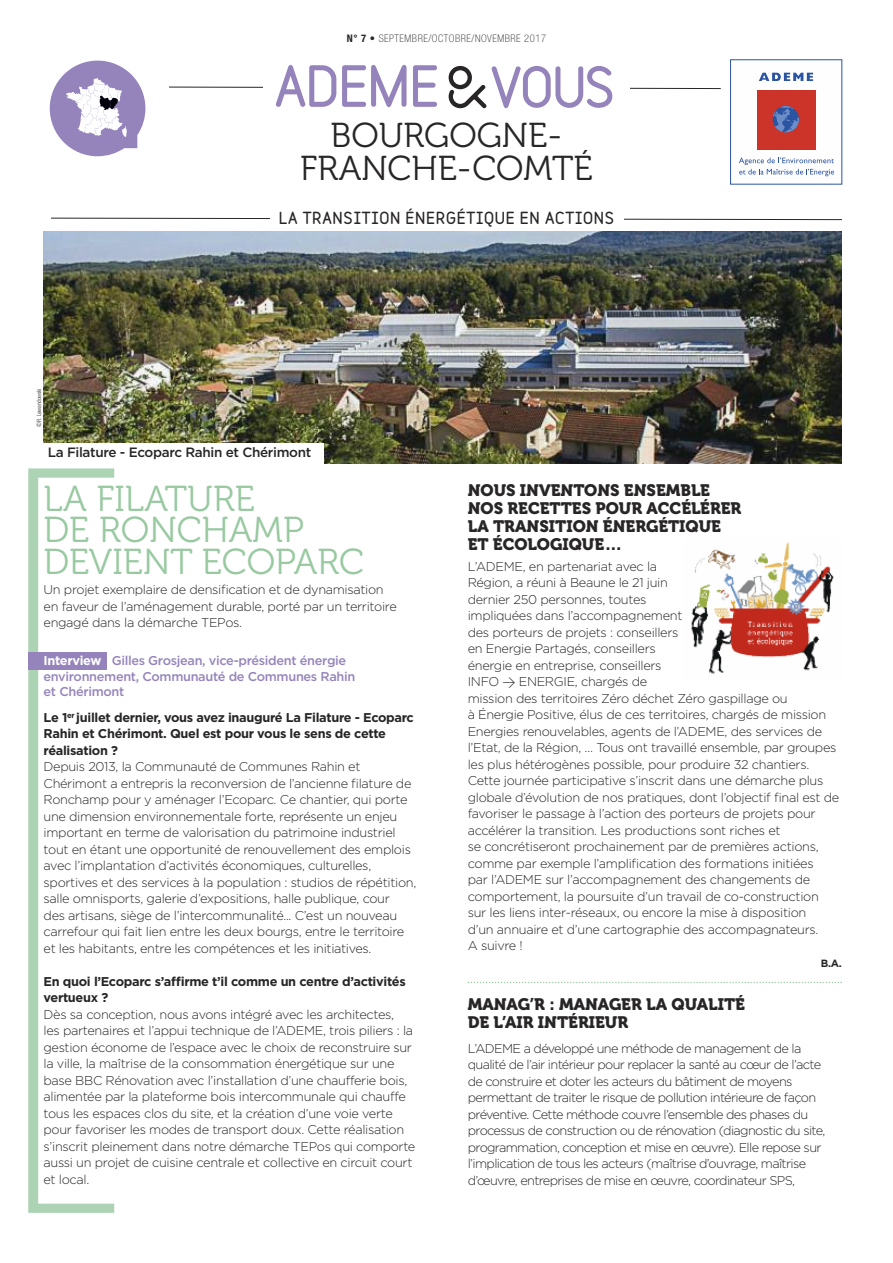
<style>
.page{position:relative;width:893px;height:1263px;background:#fff}
.page>*{position:absolute;margin:0;border:0;box-sizing:border-box;transform-origin:0 0}
.t1{font:36px/31.5px "Museo 300";color:#98c9a1}
.t2{font:34.5px/32.5px "Museo 300";color:#272526;text-align:center}
.t3{font:16.5px/18px "Museo 900";color:#272526}
.t4{font:900 15px "Variable";letter-spacing:.05em;color:#272526}
.t5{font:500 13.5px "Gotham";letter-spacing:-.025em;color:#272526}
.t6{font:300 12.75px/16.5px "Gotham";letter-spacing:-.025em;color:#272526}
.t7{font:300 12.75px/16.5px "Gotham";letter-spacing:-.05em;color:#272526}
.t8{font:700 12.75px/16.5px "Gotham";letter-spacing:-.025em;color:#272526}
.t9{font:500 12.75px/16.5px "Gotham";letter-spacing:-.025em;color:#9584bb}
.t10{font:100 condensed 10.5px "Helvetica Neue";letter-spacing:.05em;color:#272526}
.t11{font:700 10.5px "Gotham";color:#272526}
.t12{font:300 condensed 6px "Univers";letter-spacing:-.025em;color:#272526}
.s1{font-weight:700}
.s2{font-weight:700;color:#fff}
.s3{font-weight:500;color:#9584bb}
.s4{font-family:"DIN"}
</style>
<div class="page">
<svg style="left:28px;top:468px;width:86px;height:745px"></svg>
<div style="left:28px;top:652px;width:79px;height:18px;background:#9584bb"></div>
<img style="left:44px;top:232px;width:798px;height:232px">
<svg style="left:468px;top:982px;width:374px;height:1px"></svg>
<div style="left:757px;top:90px;width:59px;height:59px;background:#cc342a"></div>
<svg style="left:773px;top:106px;width:26px;height:26px"></svg>
<svg style="left:759px;top:73px;width:54px;height:8px"></svg>
<svg style="left:739px;top:158px;width:95px;height:18px"></svg>
<svg style="left:51px;top:218px;width:791px;height:2px"></svg>
<div style="left:270px;top:215px;width:354px;height:7px;background:#fff"></div>
<svg style="left:169px;top:65px;width:552px;height:43px"></svg>
<svg style="left:50px;top:61px;width:95px;height:95px"></svg>
<img style="left:691px;top:542px;width:143px;height:132px">
<div style="left:43px;top:444px;width:280px;height:20px;background:#fff"></div>
<p class="t10" style="left:347px;top:34px;width:201px"><span class="s1">N° 7</span> • SEPTEMBRE/OCTOBRE/NOVEMBRE 2017</p>
<h2 class="t2" style="left:300px;top:122px;width:294px">BOURGOGNE-<br>FRANCHE-COMTÉ</h2>
<p class="t12" style="left:37px;top:427px;width:41px;rotate:-90deg">© R. Lewandowski</p>
<p class="t4" style="left:279px;top:210px;width:337px">LA TRANSITION ÉNERGÉTIQUE EN ACTIONS</p>
<p class="t5" style="left:48px;top:448px;width:265px">La Filature - Ecoparc Rahin et Chérimont</p>
<h1 class="t1" style="left:44px;top:486px;width:322px">LA FILATURE<br>DE RONCHAMP<br>DEVIENT ECOPARC</h1>
<p class="t6" style="left:44px;top:583px;width:355px">Un projet exemplaire de densification et de dynamisation en faveur de l’aménagement durable, porté par un territoire engagé dans la démarche TEPos.</p>
<p class="t9" style="left:44px;top:653px;width:313px"><span class="s2">Interview</span> Gilles Grosjean, vice-président énergie environnement, Communauté de Communes Rahin</p>
<p class="t8" style="left:44px;top:679px;width:372px;line-height:26.1px"><span class="s3">et Chérimont<br></span>Le 1<sup>er</sup> juillet dernier, vous avez inauguré La Filature - Ecoparc</p>
<p class="t8" style="left:44px;top:726px;width:344px">Rahin et Chérimont. Quel est pour vous le sens de cette réalisation ?</p>
<p class="t6" style="left:44px;top:759px;width:374px">Depuis 2013, la Communauté de Communes Rahin et Chérimont a entrepris la reconversion de l’ancienne filature de Ronchamp pour y aménager l’Ecoparc. Ce chantier, qui porte une dimension environnementale forte, représente un enjeu important en terme de valorisation du patrimoine industriel tout en étant une opportunité de renouvellement des emplois avec l’implantation d’activités économiques, culturelles, sportives et des services à la population : studios de répétition, salle omnisports, galerie d’expositions, halle publique, cour<br>des artisans, siège de l’intercommunalité... C’est un nouveau carrefour qui fait lien entre les deux bourgs, entre le territoire et les habitants, entre les compétences et les initiatives.</p>
<p class="t8" style="left:44px;top:974px;width:364px">En quoi l’Ecoparc s’affirme t’il comme un centre d’activités vertueux ?</p>
<p class="t6" style="left:44px;top:1007px;width:373px">Dès sa conception, nous avons intégré avec les architectes,<br>les partenaires et l’appui technique de l’ADEME, trois piliers : la gestion économe de l’espace avec le choix de reconstruire sur la ville, la maîtrise de la consommation énergétique sur une base BBC Rénovation avec l’installation d’une chaufferie bois, alimentée par la plateforme bois intercommunale qui chauffe tous les espaces clos du site, et la création d’une voie verte pour favoriser les modes de transport doux. Cette réalisation s’inscrit pleinement dans notre démarche TEPos qui comporte aussi un projet de cuisine centrale et collective en circuit court et local.</p>
<p class="t3" style="left:468px;top:481px;width:275px">NOUS INVENTONS ENSEMBLE<br>NOS RECETTES POUR ACCÉLÉRER<br>LA TRANSITION ÉNERGÉTIQUE<br>ET ÉCOLOGIQUE…</p>
<p class="t6" style="left:468px;top:559px;width:373px">L’ADEME, en partenariat avec la<br>Région, a réuni à Beaune le 21 juin<br>dernier 250 personnes, toutes<br>impliquées dans l’accompagnement<br>des porteurs de projets : conseillers<br>en Energie Partagés, conseillers<br>énergie en entreprise, conseillers<br>INFO <span class="s4">&gt;</span> ENERGIE, chargés de<br>mission des territoires Zéro déchet Zéro gaspillage ou<br>à Énergie Positive, élus de ces territoires, chargés de mission Energies renouvelables, agents de l’ADEME, des services de l’Etat, de la Région, … Tous ont travaillé ensemble, par groupes les plus hétérogènes possible, pour produire 32 chantiers.<br>Cette journée participative s’inscrit dans une démarche plus globale d’évolution de nos pratiques, dont l’objectif final est de favoriser le passage à l’action des porteurs de projets pour accélérer la transition. Les productions sont riches et<br>se concrétiseront prochainement par de premières actions, comme par exemple l’amplification des formations initiées<br>par l’ADEME sur l’accompagnement des changements de comportement, la poursuite d’un travail de co-construction sur les liens inter-réseaux, ou encore la mise à disposition<br>d’un annuaire et d’une cartographie des accompagnateurs.<br>A suivre !</p>
<p class="t11" style="left:821px;top:959px;width:23px">B.A.</p>
<p class="t3" style="left:468px;top:995px;width:279px;line-height:18.5px">MANAG’R : MANAGER LA QUALITÉ<br>DE L’AIR INTÉRIEUR</p>
<p class="t7" style="left:468px;top:1041px;width:359px">L’ADEME a développé une méthode de management de la qualité de l’air intérieur pour replacer la santé au cœur de l’acte de construire et doter les acteurs du bâtiment de moyens permettant de traiter le risque de pollution intérieure de façon préventive. Cette méthode couvre l’ensemble des phases du processus de construction ou de rénovation (diagnostic du site, programmation, conception et mise en œuvre). Elle repose sur l’implication de tous les acteurs (maîtrise d’ouvrage, maîtrise d’œuvre, entreprises de mise en œuvre, coordinateur SPS,</p>
</div>
